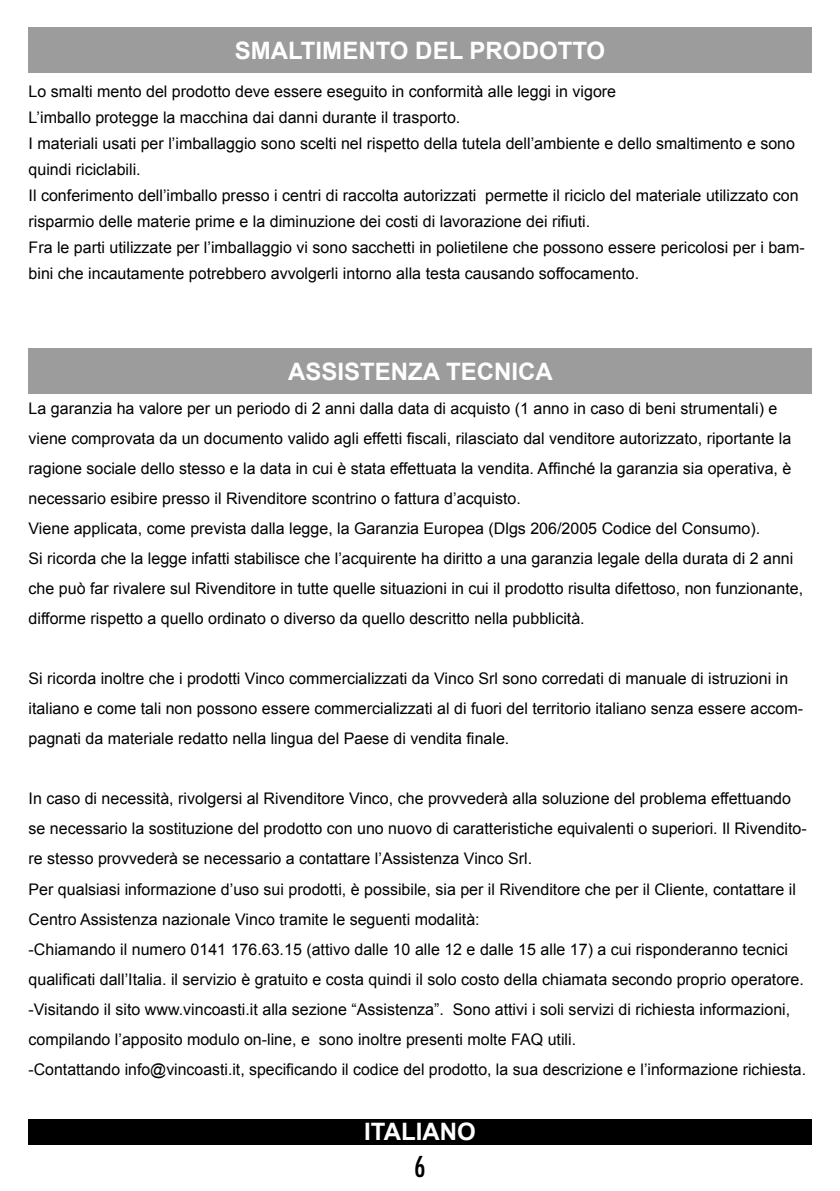
<style>
.page{position:relative;width:840px;height:1191px;background:#fff}
.page>*{position:absolute;margin:0;border:0;box-sizing:border-box;transform-origin:0 0}
.t1{font:500 condensed 28px "Futura";color:#000}
.t2{font:700 24px "Arial";color:#fff}
.t3{font:16px/30px "Arial";color:#000}
</style>
<div class="page">
<div style="left:28px;top:1119px;width:783px;height:25px;background:#000"></div>
<div style="left:28px;top:27px;width:783px;height:46px;background:#9c9c9c"></div>
<div style="left:28px;top:349px;width:783px;height:45px;background:#9c9c9c"></div>
<h2 class="t2" style="left:234px;top:35px;width:372px">SMALTIMENTO DEL PRODOTTO</h2>
<p class="t3" style="left:29px;top:78px;width:777px;line-height:26px">Lo smalti mento del prodotto deve essere eseguito in conformità alle leggi in vigore<br>L’imballo protegge la macchina dai danni durante il trasporto.<br>I materiali usati per l’imballaggio sono scelti nel rispetto della tutela dell’ambiente e dello smaltimento e sono quindi riciclabili.<br>Il conferimento dell’imballo presso i centri di raccolta autorizzati permette il riciclo del materiale utilizzato con risparmio delle materie prime e la diminuzione dei costi di lavorazione dei rifiuti.<br>Fra le parti utilizzate per l’imballaggio vi sono sacchetti in polietilene che possono essere pericolosi per i bam&shy;bini che incautamente potrebbero avvolgerli intorno alla testa causando soffocamento.</p>
<h2 class="t2" style="left:288px;top:356px;width:266px">ASSISTENZA TECNICA</h2>
<p class="t3" style="left:29px;top:394px;width:775px">La garanzia ha valore per un periodo di 2 anni dalla data di acquisto (1 anno in caso di beni strumentali) e viene comprovata da un documento valido agli effetti fiscali, rilasciato dal venditore autorizzato, riportante la ragione sociale dello stesso e la data in cui è stata effettuata la vendita. Affinché la garanzia sia operativa, è necessario esibire presso il Rivenditore scontrino o fattura d’acquisto.<br>Viene applicata, come prevista dalla legge, la Garanzia Europea (Dlgs 206/2005 Codice del Consumo).<br>Si ricorda che la legge infatti stabilisce che l’acquirente ha diritto a una garanzia legale della durata di 2 anni che può far rivalere sul Rivenditore in tutte quelle situazioni in cui il prodotto risulta difettoso, non funzionante, difforme rispetto a quello ordinato o diverso da quello descritto nella pubblicità.</p>
<p class="t3" style="left:29px;top:664px;width:775px">Si ricorda inoltre che i prodotti Vinco commercializzati da Vinco Srl sono corredati di manuale di istruzioni in italiano e come tali non possono essere commercializzati al di fuori del territorio italiano senza essere accom&shy;pagnati da materiale redatto nella lingua del Paese di vendita finale.</p>
<p class="t3" style="left:29px;top:784px;width:779px">In caso di necessità, rivolgersi al Rivenditore Vinco, che provvederà alla soluzione del problema effettuando se necessario la sostituzione del prodotto con uno nuovo di caratteristiche equivalenti o superiori. Il Rivendito&shy;re stesso provvederà se necessario a contattare l’Assistenza Vinco Srl.<br>Per qualsiasi informazione d’uso sui prodotti, è possibile, sia per il Rivenditore che per il Cliente, contattare il Centro Assistenza nazionale Vinco tramite le seguenti modalità:<br>-Chiamando il numero 0141 176.63.15 (attivo dalle 10 alle 12 e dalle 15 alle 17) a cui risponderanno tecnici qualificati dall’Italia. il servizio è gratuito e costa quindi il solo costo della chiamata secondo proprio operatore. -Visitando il sito www.vincoasti.it alla sezione “Assistenza”. Sono attivi i soli servizi di richiesta informazioni, compilando l’apposito modulo on-line, e sono inoltre presenti molte FAQ utili.<br>-Contattando info@vincoasti.it, specificando il codice del prodotto, la sua descrizione e l’informazione richiesta.</p>
<h2 class="t2" style="left:364px;top:1116px;width:113px">ITALIANO</h2>
<h1 class="t1" style="left:414px;top:1148px;width:13px">6</h1>
</div>
